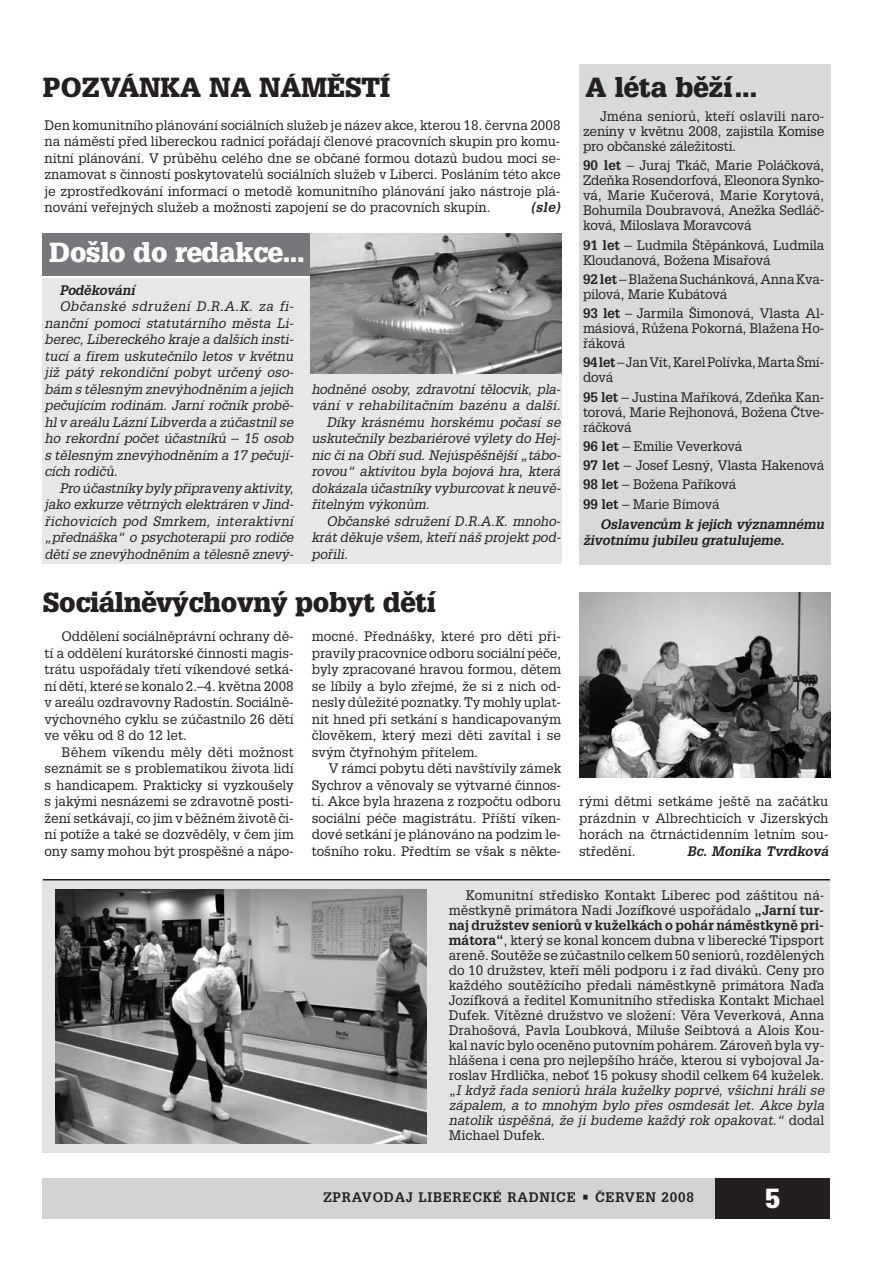
<style>
.page{position:relative;width:893px;height:1263px;background:#fff}
.page>*{position:absolute;margin:0;border:0;box-sizing:border-box;transform-origin:0 0}
.t1{font:900 27px "Glypha CE";letter-spacing:-.01em;color:#231f20}
.t2{font:900 27px "Glypha CE";letter-spacing:-.01em;color:#fff}
.t3{font:13.5px/16.5px "Glypha CE";letter-spacing:-.005em;color:#231f20;text-align:justify}
.t4{font:italic 13.5px/16.5px "Glypha CE";letter-spacing:-.005em;color:#231f20;text-align:justify}
.t5{font:italic 700 13.5px/16.5px "Glypha CE";letter-spacing:-.01em;color:#231f20}
.t6{font:13.5px/15px "Glypha CE";letter-spacing:-.005em;color:#231f20;text-align:justify;scale:.88 1}
.t7{font:700 13.5px "Glypha CE";letter-spacing:.055em;color:#231f20}
.t8{font:italic 13.5px "Glypha CE";letter-spacing:.015em;color:#231f20}
.s1{font-weight:700}
.s2{font-style:italic}
</style>
<div class="page">
<div style="left:43px;top:1178px;width:787px;height:41px;background:#d1d3d4"></div>
<div style="left:715px;top:1178px;width:115px;height:41px;background:#231f20"></div>
<div style="left:579px;top:64px;width:251px;height:501px;background:#d8d9da"></div>
<div style="left:43px;top:879px;width:787px;height:274px;background:#e2e3e4"></div>
<img style="left:55px;top:890px;width:371px;height:254px">
<div style="left:43px;top:233px;width:519px;height:43px;background:#77787b"></div>
<div style="left:43px;top:278px;width:519px;height:286px;background:#e6e7e8"></div>
<img style="left:579px;top:593px;width:251px;height:184px">
<img style="left:311px;top:233px;width:251px;height:140px">
<hr style="left:43px;top:879px;width:787px;height:1px;background:#231f20">
<h1 class="t1" style="left:43px;top:78px;width:349px">POZVÁNKA NA NÁMùSTÍ</h1>
<p class="t3" style="left:44px;top:118px;width:517px">Den komunitního plánování sociálních sluÏeb je název akce, kterou 18. ãervna 2008 na námûstí pfied libereckou radnicí pofiádají ãlenové pracovních skupin pro komu&shy;nitní plánování. V prÛbûhu celého dne se obãané formou dotazÛ budou moci se&shy;znamovat s ãinností poskytovatelÛ sociálních sluÏeb v Liberci. Posláním této akce je zprostfiedkování informací o metodû komunitního plánování jako nástroje plá&shy;nování vefiejn˘ch sluÏeb a moÏnosti zapojení se do pracovních skupin.</p>
<p class="t5" style="left:530px;top:201px;width:31px">(sle)</p>
<h1 class="t2" style="left:49px;top:243px;width:257px">Do‰lo do redakce...</h1>
<p class="t5" style="left:59px;top:283px;width:77px">Podûkování</p>
<p class="t4" style="left:44px;top:300px;width:250px;text-indent:15px">Obãanské sdruÏení D.R.A.K. za fi&shy;nanãní pomoci statutárního mûsta Li&shy;berec, Libereckého kraje a dal‰ích insti&shy;tucí a firem uskuteãnilo letos v kvûtnu jiÏ pát˘ rekondiãní pobyt urãen˘ oso&shy;bám s tûlesn˘m znev˘hodnûním a jejich peãujícím rodinám. Jarní roãník probû&shy;hl v areálu Lázní Libverda a zúãastnil se ho rekordní poãet úãastníkÛ – 15 osob s tûlesn˘m znev˘hodnûním a 17 peãují&shy;cích rodiãÛ.</p>
<p class="t4" style="left:44px;top:481px;width:250px;text-indent:15px">Pro úãastníky byly pfiipraveny aktivity, jako exkurze vûtrn˘ch elektráren v Jind&shy;fiichovicích pod Smrkem, interaktivní „pfiedná‰ka“ o psychoterapii pro rodiãe dûtí se znev˘hodnûním a tûlesnû znev˘-</p>
<p class="t4" style="left:311px;top:382px;width:250px">hodnûné osoby, zdravotní tûlocvik, pla-</p>
<p class="t8" style="left:311px;top:401px;width:250px">vání v rehabilitaãním bazénu a dal‰í.</p>
<p class="t4" style="left:326px;top:415px;width:236px">Díky krásnému horskému poãasí se</p>
<p class="t4" style="left:311px;top:432px;width:250px">uskuteãnily bezbariérové v˘lety do Hej-</p>
<p class="t4" style="left:311px;top:448px;width:250px">nic ãi na Obfií sud. Nejúspû‰nûj‰í „tábo-</p>
<p class="t4" style="left:311px;top:465px;width:250px">rovou“ aktivitou byla bojová hra, která</p>
<p class="t4" style="left:311px;top:481px;width:250px">dokázala úãastníky vyburcovat k neuvû-</p>
<p class="t4" style="left:311px;top:498px;width:120px">fiiteln˘m v˘konÛm.</p>
<p class="t4" style="left:326px;top:514px;width:236px">Obãanské sdruÏení D.R.A.K. mnoho-</p>
<p class="t4" style="left:311px;top:531px;width:250px">krát dûkuje v‰em, ktefií ná‰ projekt pod-</p>
<p class="t4" style="left:311px;top:547px;width:38px">pofiili.</p>
<h1 class="t1" style="left:43px;top:592px;width:394px">Sociálnûv˘chovn˘ pobyt dûtí</h1>
<p class="t3" style="left:44px;top:630px;width:251px;text-indent:17px">Oddûlení sociálnûprávní ochrany dû&shy;tí a oddûlení kurátorské ãinnosti magis&shy;trátu uspofiádaly tfietí víkendové setká&shy;ní dûtí, které se konalo 2.–4. kvûtna 2008 v areálu ozdravovny Radostín. Sociálnû&shy;v˘chovného cyklu se zúãastnilo 26 dûtí ve vûku od 8 do 12 let.</p>
<p class="t3" style="left:44px;top:745px;width:251px;text-indent:17px">Bûhem víkendu mûly dûti moÏnost seznámit se s problematikou Ïivota lidí s handicapem. Prakticky si vyzkou‰ely s jak˘mi nesnázemi se zdravotnû posti-Ïení setkávají, co jim v bûÏném Ïivotû ãi&shy;ní potíÏe a také se dozvûdûly, v ãem jim ony samy mohou b˘t prospû‰né a nápo-</p>
<p class="t3" style="left:312px;top:630px;width:251px">mocné. Pfiedná‰ky, které pro dûti pfii&shy;pravily pracovnice odboru sociální péãe, byly zpracované hravou formou, dûtem se líbily a bylo zfiejmé, Ïe si z nich od&shy;nesly dÛleÏité poznatky. Ty mohly uplat&shy;nit hned pfii setkání s handicapovan˘m ãlovûkem, kter˘ mezi dûti zavítal i se sv˘m ãtyfinoh˘m pfiítelem.</p>
<p class="t3" style="left:312px;top:762px;width:251px;text-indent:17px">V rámci pobytu dûti nav‰tívily zámek Sychrov a vûnovaly se v˘tvarné ãinnos&shy;ti. Akce byla hrazena z rozpoãtu odboru sociální péãe magistrátu. Pfií‰tí víken&shy;dové setkání je plánováno na podzim le&shy;to‰ního roku. Pfiedtím se v‰ak s nûkte-</p>
<h1 class="t1" style="left:585px;top:78px;width:173px">A léta bûÏí...</h1>
<p class="t3" style="left:583px;top:110px;width:243px;line-height:15px;text-indent:17px">Jména seniorÛ, ktefií oslavili naro&shy;zeniny v kvûtnu 2008, zajistila Komise pro obãanské záleÏitosti.</p>
<p class="t3" style="left:583px;top:160px;width:243px;line-height:15px"><span class="s1">90 let</span> – Juraj Tkáã, Marie Poláãková, ZdeÀka Rosendorfová, Eleonora Synko&shy;vá, Marie Kuãerová, Marie Korytová, Bohumila Doubravová, AneÏka Sedláã&shy;ková, Miloslava Moravcová</p>
<p class="t3" style="left:583px;top:239px;width:243px;line-height:15px"><span class="s1">91 let</span> – Ludmila ·tûpánková, Ludmila<br>Kloudanová, BoÏena Misafiová</p>
<p class="t3" style="left:583px;top:273px;width:243px;line-height:15px"><span class="s1">92 let</span> – BlaÏena Suchánková, Anna Kva&shy;pilová, Marie Kubátová</p>
<p class="t6" style="left:583px;top:307px;width:276px"><span class="s1">93 let</span> – Jarmila ·imonová, Vlasta Al&shy;másiová, RÛÏena Pokorná, BlaÏena Ho&shy;fiáková</p>
<p class="t3" style="left:583px;top:357px;width:243px;line-height:15px"><span class="s1">94 let</span>– Jan Vít, Karel Polívka, Marta ·mí&shy;dová</p>
<p class="t3" style="left:583px;top:391px;width:243px;line-height:15px"><span class="s1">95 let</span> – Justina Mafiíková, ZdeÀka Kan&shy;torová, Marie Rejhonová, BoÏena âtve&shy;ráãková</p>
<p class="t3" style="left:583px;top:438px;width:243px;line-height:19.2px;text-align:left"><span class="s1">96 let</span> – Emilie Veverková<br><span class="s1">97 let</span> – Josef Lesn˘, Vlasta Hakenová<br><span class="s1">98 let</span> – BoÏena Pafiíková<br><span class="s1">99 let</span> – Marie Bímová</p>
<p class="t5" style="left:583px;top:517px;width:243px;text-indent:17px">OslavencÛm k jejich v˘znamnému<br>Ïivotnímu jubileu gratulujeme.</p>
<p class="t3" style="left:579px;top:795px;width:251px">r˘mi dûtmi setkáme je‰tû na zaãátku prázdnin v Albrechticích v Jizersk˘ch horách na ãtrnáctidenním letním sou&shy;stfiedûní.</p>
<p class="t5" style="left:687px;top:844px;width:143px">Bc. Monika Tvrdková</p>
<p class="t3" style="left:448px;top:889px;width:377px;line-height:15px;text-indent:17px">Komunitní stfiedisko Kontakt Liberec pod zá‰titou ná&shy;mûstkynû primátora Nadi Jozífkové uspofiádalo <span class="s1">„Jarní tur&shy;naj druÏstev seniorÛ v kuÏelkách o pohár námûstkynû pri&shy;mátora“</span>, kter˘ se konal koncem dubna v liberecké Tipsport arenû. SoutûÏe se zúãastnilo celkem 50 seniorÛ, rozdûlen˘ch do 10 druÏstev, ktefií mûli podporu i z fiad divákÛ. Ceny pro kaÏdého soutûÏícího pfiedali námûstkynû primátora Naìa Jozífková a fieditel Komunitního stfiediska Kontakt Michael Dufek. Vítûzné druÏstvo ve sloÏení: Vûra Veverková, Anna Draho‰ová, Pavla Loubková, Milu‰e Seibtová a Alois Kou&shy;kal navíc bylo ocenûno putovním pohárem. ZároveÀ byla vy&shy;hlá‰ena i cena pro nejlep‰ího hráãe, kterou si vybojoval Ja&shy;roslav Hrdliãka, neboÈ 15 pokusy shodil celkem 64 kuÏelek. „<span class="s2">I kdyÏ fiada seniorÛ hrála kuÏelky poprvé, v‰ichni hráli se zápalem, a to mnoh˘m bylo pfies osmdesát let. Akce byla natolik úspû‰ná, Ïe ji budeme kaÏd˘ rok opakovat.“</span> dodal Michael Dufek.</p>
<p class="t7" style="left:323px;top:1193px;width:372px">ZPRAVODAJ LIBERECKÉ RADNICE • âERVEN 2008</p>
<h1 class="t2" style="left:765px;top:1189px;width:17px">5</h1>
</div>
